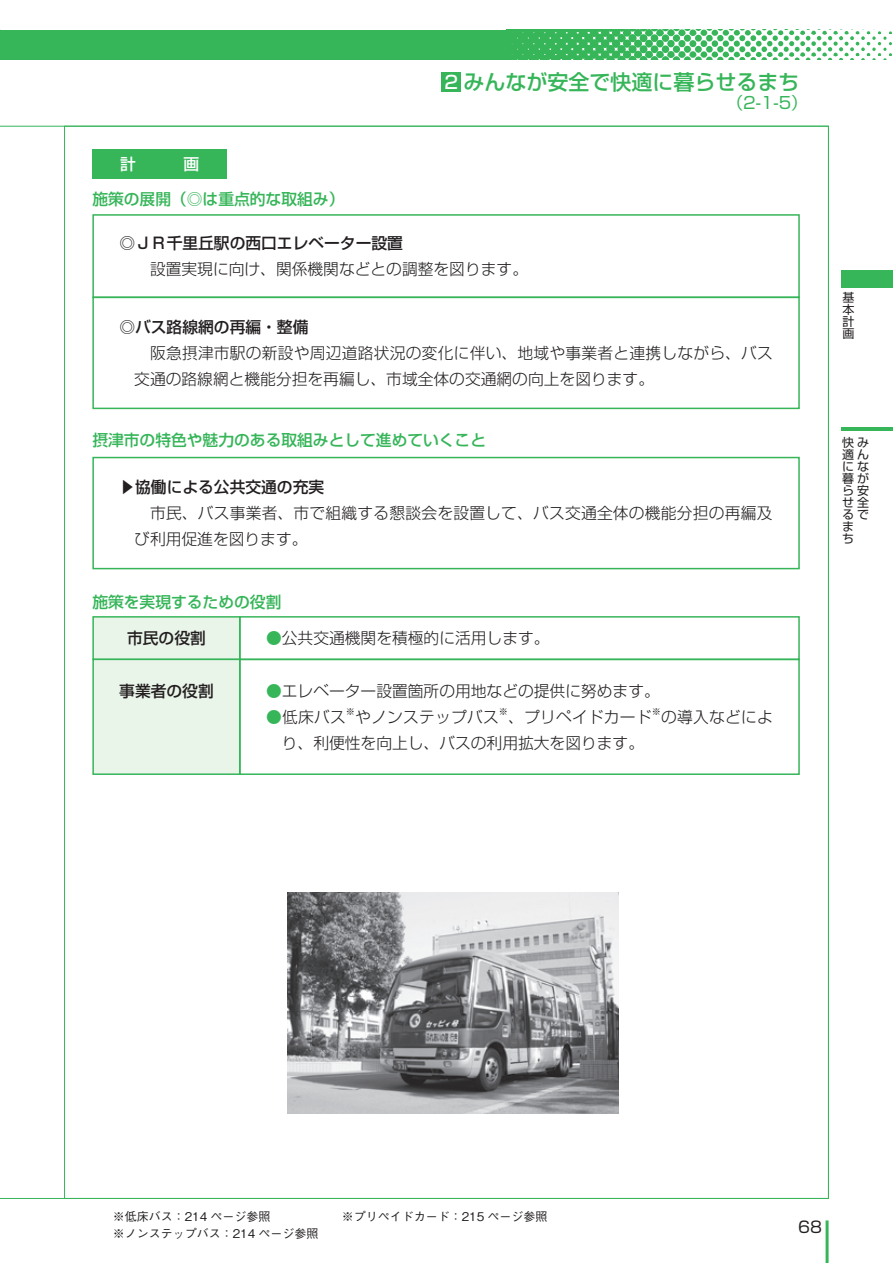
<style>
.page{position:relative;width:893px;height:1263px;background:#fff}
.page>*{position:absolute;margin:0;border:0;box-sizing:border-box;transform-origin:0 0}
.t1{font:500 21px "Shin Go Pro";color:#36b559}
.t2{font:500 18px "Shin Go Pro";color:#fff}
.t3{font:16.5px "Shin Go Pro";color:#36b559}
.t4{font:300 15.75px/26.2px "Shin Go Pro";color:#231f20}
.t5{font:500 15.75px "Shin Go Pro";color:#231f20}
.t6{font:500 15.75px "Shin Go Pro";color:#36b559}
.t7{font:15.75px "Shin Go Pro";color:#231f20}
.t8{font:500 15.75px "Shin Go Pro";color:#fff}
.t9{font:500 12px "Gothic BBB Pro";color:#231f20}
.t10{font:12px/12px "Shin Go Pro";color:#231f20;text-align:justify}
.t11{font:300 9.15px "Shin Go Pro";color:#231f20}
.s1{color:#36b559}
</style>
<div class="page">
<hr style="left:826px;top:1220px;width:3px;height:43px;background:#36b559">
<svg style="left:507px;top:30px;width:385px;height:30px"></svg>
<div style="left:0;top:30px;width:507px;height:30px;background:#36b559"></div>
<div style="left:842px;top:270px;width:51px;height:17px;background:#36b559"></div>
<div style="left:92px;top:150px;width:135px;height:29px;background:#36b559"></div>
<div style="left:92px;top:297px;width:708px;height:112px;border:2px solid #36b559"></div>
<div style="left:92px;top:214px;width:708px;height:84px;border:2px solid #36b559"></div>
<div style="left:92px;top:457px;width:708px;height:112px;border:2px solid #36b559"></div>
<div style="left:93px;top:617px;width:147px;height:42px;background:#eaf5ea"></div>
<div style="left:92px;top:616px;width:149px;height:44px;border:2px solid #36b559"></div>
<div style="left:239px;top:616px;width:561px;height:44px;border:2px solid #36b559"></div>
<div style="left:93px;top:659px;width:147px;height:115px;background:#eaf5ea"></div>
<div style="left:92px;top:659px;width:149px;height:116px;border:2px solid #36b559"></div>
<div style="left:239px;top:659px;width:561px;height:116px;border:2px solid #36b559"></div>
<img style="left:287px;top:892px;width:332px;height:221px">
<div style="left:441px;top:72px;width:20px;height:20px;background:#36b559"></div>
<hr style="left:842px;top:427px;width:51px;height:4px;background:#36b559">
<p class="t8" style="left:120px;top:151px;width:17px">計</p>
<p class="t8" style="left:184px;top:151px;width:17px">画</p>
<p class="t6" style="left:92px;top:186px;width:253px">施策の展開（◎は重点的な取組み）</p>
<h1 class="t1" style="left:463px;top:65px;width:337px">みんなが安全で快適に暮らせるまち</h1>
<p class="t3" style="left:727px;top:90px;width:82px">（2-1-5）</p>
<p class="t2" style="left:444px;top:67px;width:15px">2</p>
<p class="t5" style="left:119px;top:230px;width:285px">◎ＪＲ千里丘駅の西口エレベーター設置</p>
<p class="t4" style="left:150px;top:254px;width:380px">設置実現に向け、関係機関などとの調整を図ります。</p>
<p class="t5" style="left:119px;top:314px;width:190px">◎バス路線網の再編・整備</p>
<p class="t4" style="left:134px;top:338px;width:640px;text-indent:16px">阪急摂津市駅の新設や周辺道路状況の変化に伴い、地域や事業者と連携しながら、バス交通の路線網と機能分担を再編し、市域全体の交通網の向上を図ります。</p>
<p class="t6" style="left:92px;top:427px;width:395px">摂津市の特色や魅力のある取組みとして進めていくこと</p>
<p class="t5" style="left:119px;top:474px;width:206px">▶協働による公共交通の充実</p>
<p class="t4" style="left:134px;top:498px;width:640px;text-indent:16px">市民、バス事業者、市で組織する懇談会を設置して、バス交通全体の機能分担の再編及び利用促進を図ります。</p>
<p class="t6" style="left:92px;top:589px;width:191px">施策を実現するための役割</p>
<p class="t5" style="left:127px;top:625px;width:80px">市民の役割</p>
<p class="t4" style="left:266px;top:623px;width:285px"><span class="s1">●</span>公共交通機関を積極的に活用します。</p>
<p class="t5" style="left:119px;top:678px;width:96px">事業者の役割</p>
<p class="t4" style="left:266px;top:675px;width:395px"><span class="s1">●</span>エレベーター設置箇所の用地などの提供に努めます。</p>
<p class="t4" style="left:266px;top:702px;width:81px"><span class="s1">●</span>低床バス</p>
<p class="t11" style="left:346px;top:704px;width:11px">※</p>
<p class="t4" style="left:355px;top:702px;width:145px">やノンステップバス</p>
<p class="t11" style="left:499px;top:704px;width:11px">※</p>
<p class="t4" style="left:508px;top:702px;width:145px">、プリペイドカード</p>
<p class="t11" style="left:652px;top:704px;width:11px">※</p>
<p class="t4" style="left:661px;top:702px;width:113px">の導入などによ</p>
<p class="t4" style="left:282px;top:728px;width:364px">り、利便性を向上し、バスの利用拡大を図ります。</p>
<p class="t10" style="left:842px;top:290px;width:13px">基本計画</p>
<p class="t10" style="left:842px;top:435px;width:28px;text-align:left">快み適んにな暮がら安せ全るでま<br>ち</p>
<p class="t9" style="left:113px;top:1206px;width:159px">※低床バス：214 ページ参照</p>
<p class="t9" style="left:342px;top:1206px;width:207px">※プリペイドカード：215 ページ参照</p>
<p class="t9" style="left:113px;top:1223px;width:207px">※ノンステップバス：214 ページ参照</p>
<p class="t7" style="left:798px;top:1214px;width:25px">68</p>
</div>
